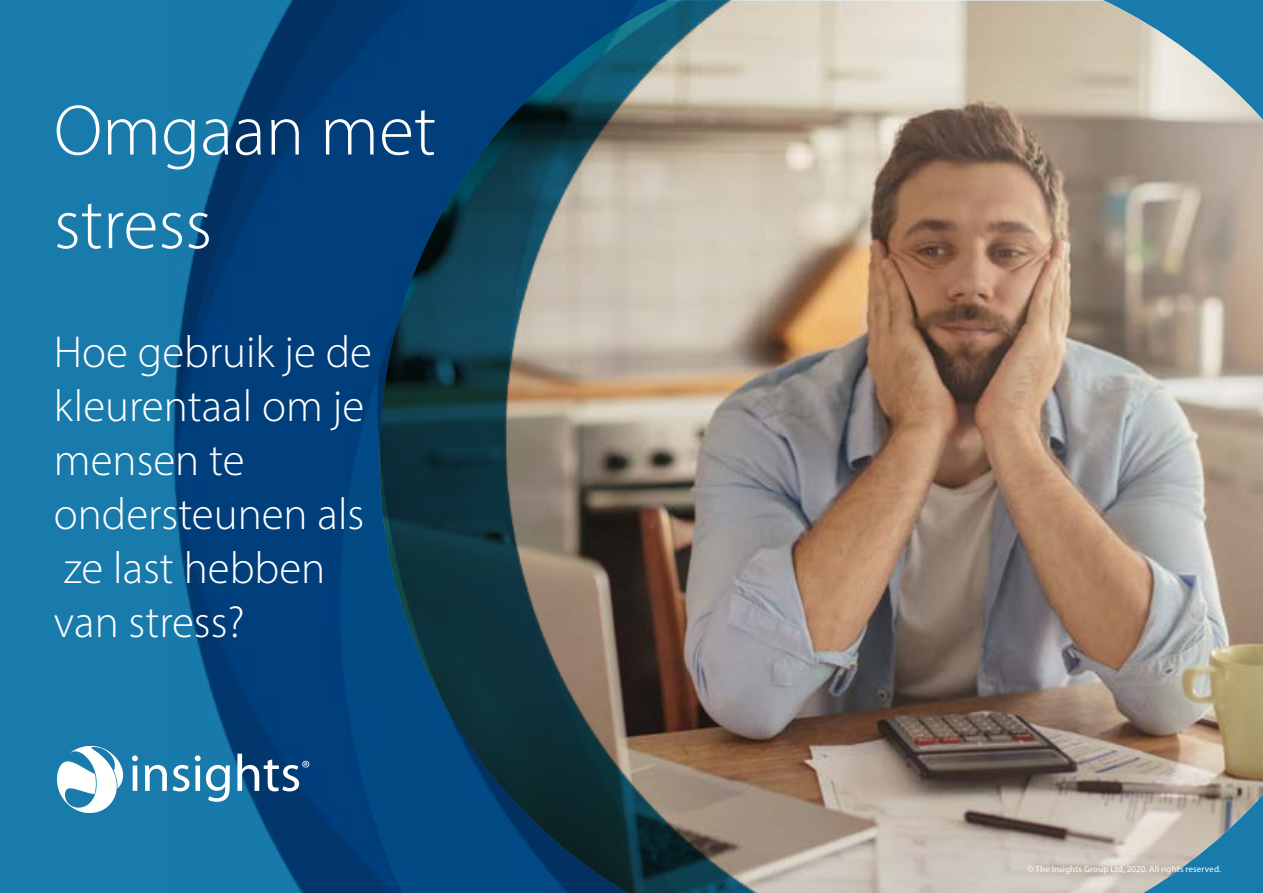
<style>
.page{position:relative;width:1263px;height:893px;background:#fff}
.page>*{position:absolute;margin:0;border:0;box-sizing:border-box;transform-origin:0 0}
.t1{font:300 72px/93.6px "Myriad Pro";color:#fff}
.t2{font:300 45px/54px "Myriad Pro";color:#fff}
.t3{font:9px "Myriad Pro";letter-spacing:.015em;color:#fff}
</style>
<div class="page">
<div style="left:0;top:0;width:166px;height:893px;background:#187bac"></div>
<img style="left:801px;top:1px;width:462px;height:892px">
<img style="left:166px;top:0;width:635px;height:893px">
<svg style="left:132px;top:755px;width:6px;height:36px"></svg>
<svg style="left:145px;top:765px;width:22px;height:26px"></svg>
<svg style="left:173px;top:765px;width:16px;height:26px"></svg>
<svg style="left:195px;top:755px;width:35px;height:47px"></svg>
<svg style="left:237px;top:754px;width:72px;height:37px"></svg>
<svg style="left:57px;top:745px;width:69px;height:68px"></svg>
<h1 class="t1" style="left:54px;top:83px;width:384px">Omgaan met stress</h1>
<p class="t2" style="left:54px;top:324px;width:320px">Hoe gebruik je de kleurentaal om je mensen te ondersteunen als ze last hebben van stress?</p>
<p class="t3" style="left:1027px;top:863px;width:195px">© The Insights Group Ltd, 2020. All rights reserved.</p>
</div>
